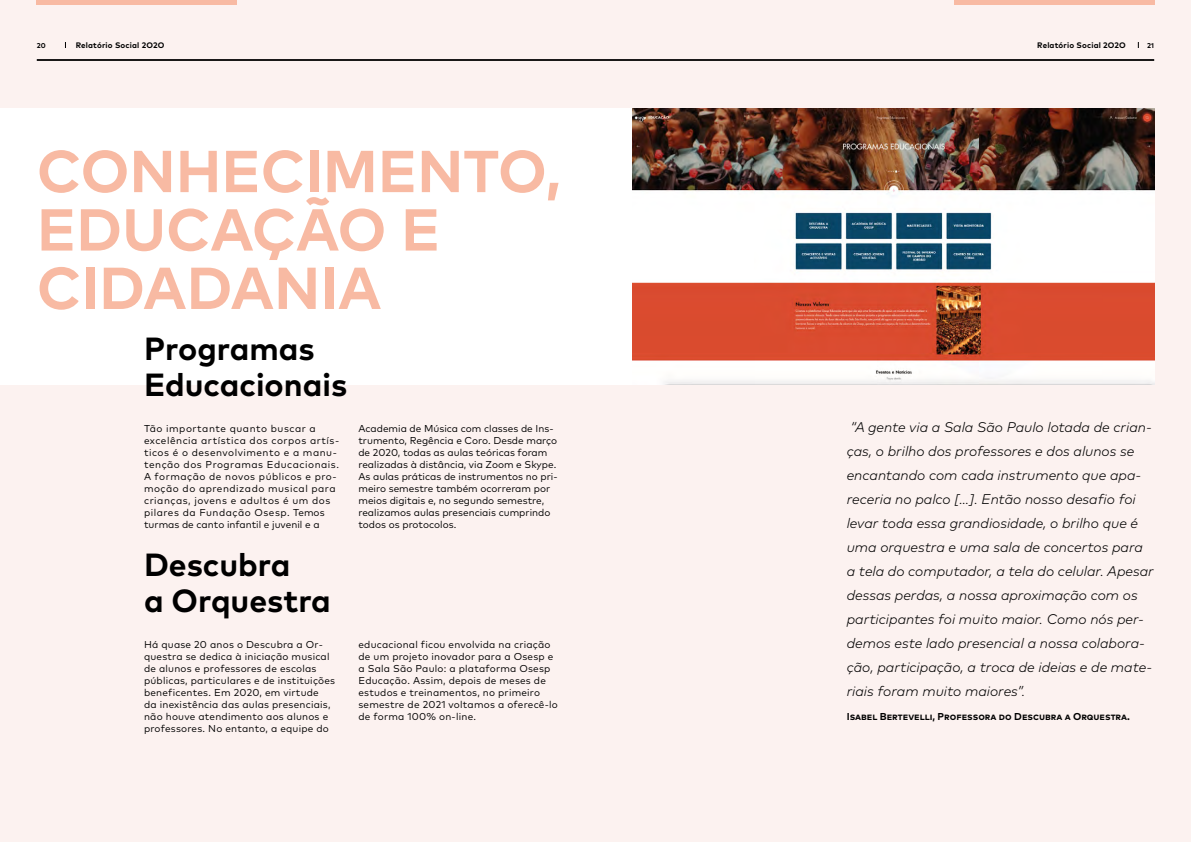
<style>
.page{position:relative;width:1191px;height:842px;background:#fcf2f0}
.page>*{position:absolute;margin:0;border:0;box-sizing:border-box;transform-origin:0 0}
.t1{font:700 59px/58.4px "Mark Pro";color:#f8baa3}
.t2{font:700 32px/36px "Mark Pro";color:#000}
.t3{font:italic 300 14px/24px "Mark Pro";color:#000}
.t4{font:10px/12px "Mark Pro";letter-spacing:.02em;color:#000}
.t5{font:10px/12px "Mark Pro";color:#000}
.t6{font:10px/12px "Mark Pro";letter-spacing:.05em;color:#000}
.t7{font:700 10px "Mark Pro";color:#000}
.t8{font:700 8px "Mark Pro";letter-spacing:.02em;color:#000}
.t9{font:700 7px "Mark Pro";color:#000}
</style>
<div class="page">
<div style="left:37px;top:0;width:200px;height:5px;background:#f8baa3"></div>
<div style="left:954px;top:0;width:200px;height:5px;background:#f8baa3"></div>
<hr style="left:37px;top:60px;width:1117px;height:1px;background:#000">
<div style="left:0;top:108px;width:632px;height:276px;background:#fff"></div>
<img style="left:632px;top:108px;width:522px;height:276px">
<p class="t9" style="left:37px;top:43px;width:11px">20</p>
<p class="t8" style="left:76px;top:42px;width:90px">Relatório Social 2O2O</p>
<p class="t8" style="left:1037px;top:42px;width:90px">Relatório Social 2O2O</p>
<p class="t9" style="left:1147px;top:43px;width:8px">21</p>
<h1 class="t1" style="left:37px;top:146px;width:526px">CONHECIMENTO,<br>EDUCAÇÃO E<br>CIDADANIA</h1>
<h2 class="t2" style="left:144px;top:333px;width:205px">Programas<br>Educacionais</h2>
<p class="t6" style="left:144px;top:423px;width:197px">Tão importante quanto buscar a excelência artística dos corpos artís&shy;ticos é o desenvolvimento e a manu&shy;tenção dos Programas Educacionais.<br>A formação de novos públicos e pro&shy;moção do aprendizado musical para crianças, jovens e adultos é um dos pilares da Fundação Osesp. Temos turmas de canto infantil e juvenil e a</p>
<p class="t5" style="left:358px;top:423px;width:201px">Academia de Música com classes de Ins&shy;trumento, Regência e Coro. Desde março de 2020, todas as aulas teóricas foram realizadas à distância, via Zoom e Skype.<br>As aulas práticas de instrumentos no pri&shy;meiro semestre também ocorreram por meios digitais e, no segundo semestre, realizamos aulas presenciais cumprindo todos os protocolos.</p>
<h2 class="t2" style="left:144px;top:549px;width:188px">Descubra<br>a Orquestra</h2>
<p class="t4" style="left:144px;top:639px;width:193px">Há quase 20 anos o Descubra a Or&shy;questra se dedica à iniciação musical de alunos e professores de escolas públicas, particulares e de instituições beneficentes. Em 2020, em virtude<br>da inexistência das aulas presenciais, não houve atendimento aos alunos e professores. No entanto, a equipe do</p>
<p class="t4" style="left:358px;top:639px;width:201px">educacional ficou envolvida na criação de um projeto inovador para a Osesp e a Sala São Paulo: a plataforma Osesp Educação. Assim, depois de meses de estudos e treinamentos, no primeiro semestre de 2021 voltamos a oferecê-lo de forma 100% on-line.</p>
<p class="t3" style="left:846px;top:416px;width:308px">“A gente via a Sala São Paulo lotada de crian&shy;ças, o brilho dos professores e dos alunos se encantando com cada instrumento que apa&shy;receria no palco […]. Então nosso desafio foi levar toda essa grandiosidade, o brilho que é uma orquestra e uma sala de concertos para a tela do computador, a tela do celular. Apesar dessas perdas, a nossa aproximação com os participantes foi muito maior. Como nós per&shy;demos este lado presencial a nossa colabora&shy;ção, participação, a troca de ideias e de mate&shy;riais foram muito maiores”.</p>
<p class="t7" style="left:846px;top:713px;width:285px">Isabel Bertevelli, Professora do Descubra a Orquestra.</p>
</div>
